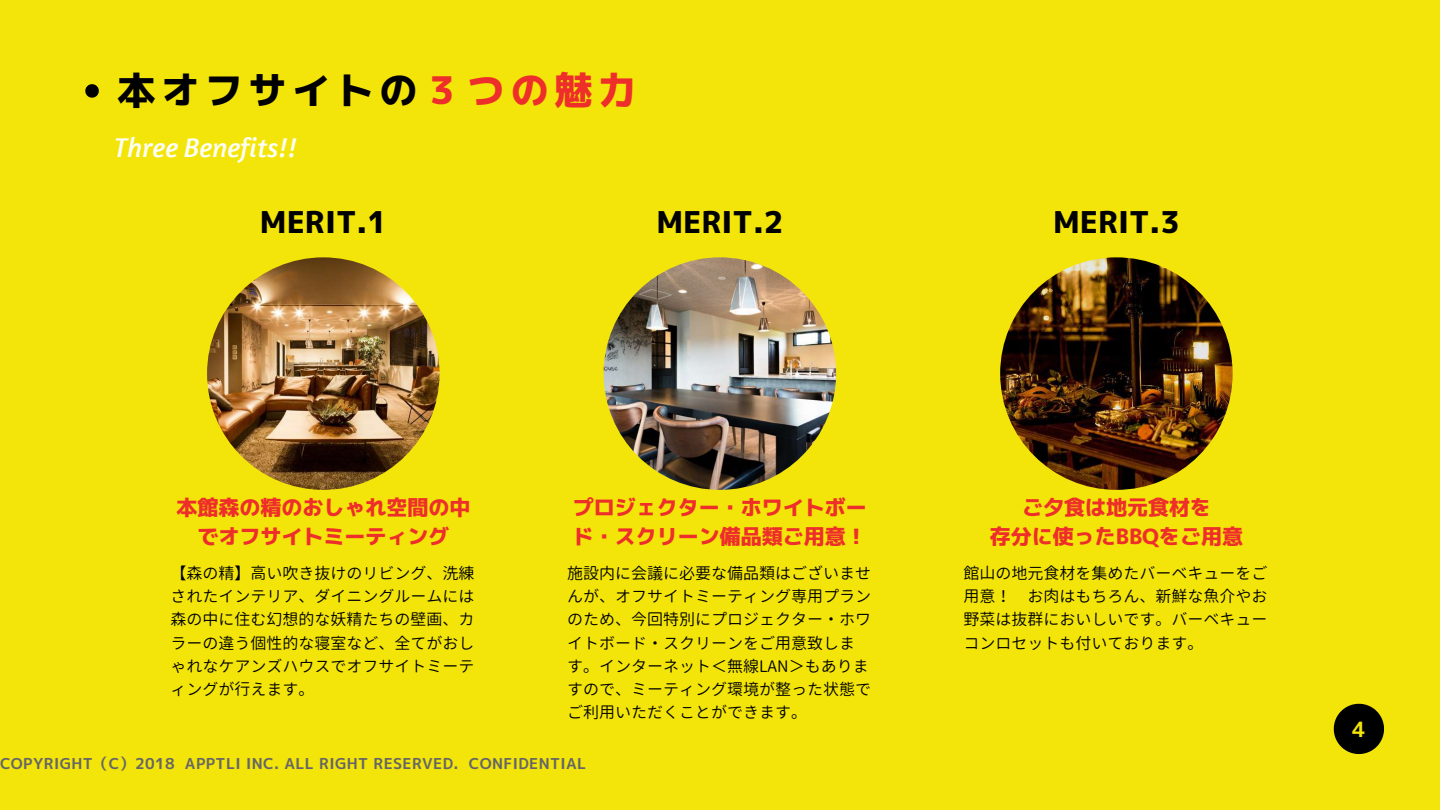
<style>
.page{position:relative;width:1440px;height:810px;background:#f3e509}
.page>*{position:absolute;margin:0;border:0;box-sizing:border-box;transform-origin:0 0}
.t1{font:38px "mplus 1 p heavy";letter-spacing:.15em;color:#000}
.t2{font:30px "mplus 1 p heavy";color:#000}
.t3{font:italic 27.8px "Amaranth";color:#fffff9}
.t4{font:21px/29.2px "mplus 1 p heavy";color:#ee2e2a;text-align:center}
.t5{font:21px "mplus 1 p bold";color:#f3e509}
.t6{font:16px/23.2px "Gen Jyuu Gothic";color:#000;text-align:justify}
.t7{font:15px "mplus 1 p bold";letter-spacing:.025em;color:#656565}
.s1{color:#ee2e2a}
</style>
<div class="page">
<svg style="left:85px;top:84px;width:14px;height:14px"></svg>
<img style="left:207px;top:257px;width:233px;height:233px;border-radius:50%">
<img style="left:604px;top:257px;width:232px;height:233px;border-radius:50%">
<img style="left:1000px;top:257px;width:233px;height:233px;border-radius:50%">
<svg style="left:1334px;top:704px;width:50px;height:50px"></svg>
<h1 class="t1" style="left:117px;top:64px;width:520px">本オフサイトの<span class="s1">３つの魅力</span></h1>
<h3 class="t3" style="left:114px;top:130px;width:184px">Three Benefits!!</h3>
<h2 class="t2" style="left:260px;top:200px;width:128px">MERIT.1</h2>
<h2 class="t2" style="left:657px;top:200px;width:128px">MERIT.2</h2>
<h2 class="t2" style="left:1053px;top:200px;width:128px">MERIT.3</h2>
<h3 class="t4" style="left:176px;top:492px;width:296px">本館森の精のおしゃれ空間の中でオフサイトミーティング</h3>
<p class="t6" style="left:171px;top:561px;width:305px">【森の精】高い吹き抜けのリビング、洗練されたインテリア、ダイニングルームには森の中に住む幻想的な妖精たちの壁画、カラーの違う個性的な寝室など、全てがおしゃれなケアンズハウスでオフサイトミーティングが行えます。</p>
<h3 class="t4" style="left:573px;top:492px;width:296px;text-align:left">プロジェクター・ホワイトボード・スクリーン備品類ご用意！</h3>
<p class="t6" style="left:567px;top:561px;width:305px;text-align:left">施設内に会議に必要な備品類はございませんが、オフサイトミーティング専用プランのため、今回特別にプロジェクター・ホワイトボード・スクリーンをご用意致します。インターネット＜無線LAN＞もありますので、ミーティング環境が整った状態でご利用いただくことができます。</p>
<p class="t7" style="left:0;top:753px;width:588px">COPYRIGHT（C）2018 APPTLI INC. ALL RIGHT RESERVED. CONFIDENTIAL</p>
<h3 class="t4" style="left:990px;top:492px;width:255px">ご夕食は地元食材を<br>存分に使ったBBQをご用意</h3>
<p class="t6" style="left:964px;top:561px;width:305px">館山の地元食材を集めたバーベキューをご用意！ お肉はもちろん、新鮮な魚介やお野菜は抜群においしいです。バーベキューコンロセットも付いております。</p>
<h3 class="t5" style="left:1352px;top:715px;width:15px">4</h3>
</div>
